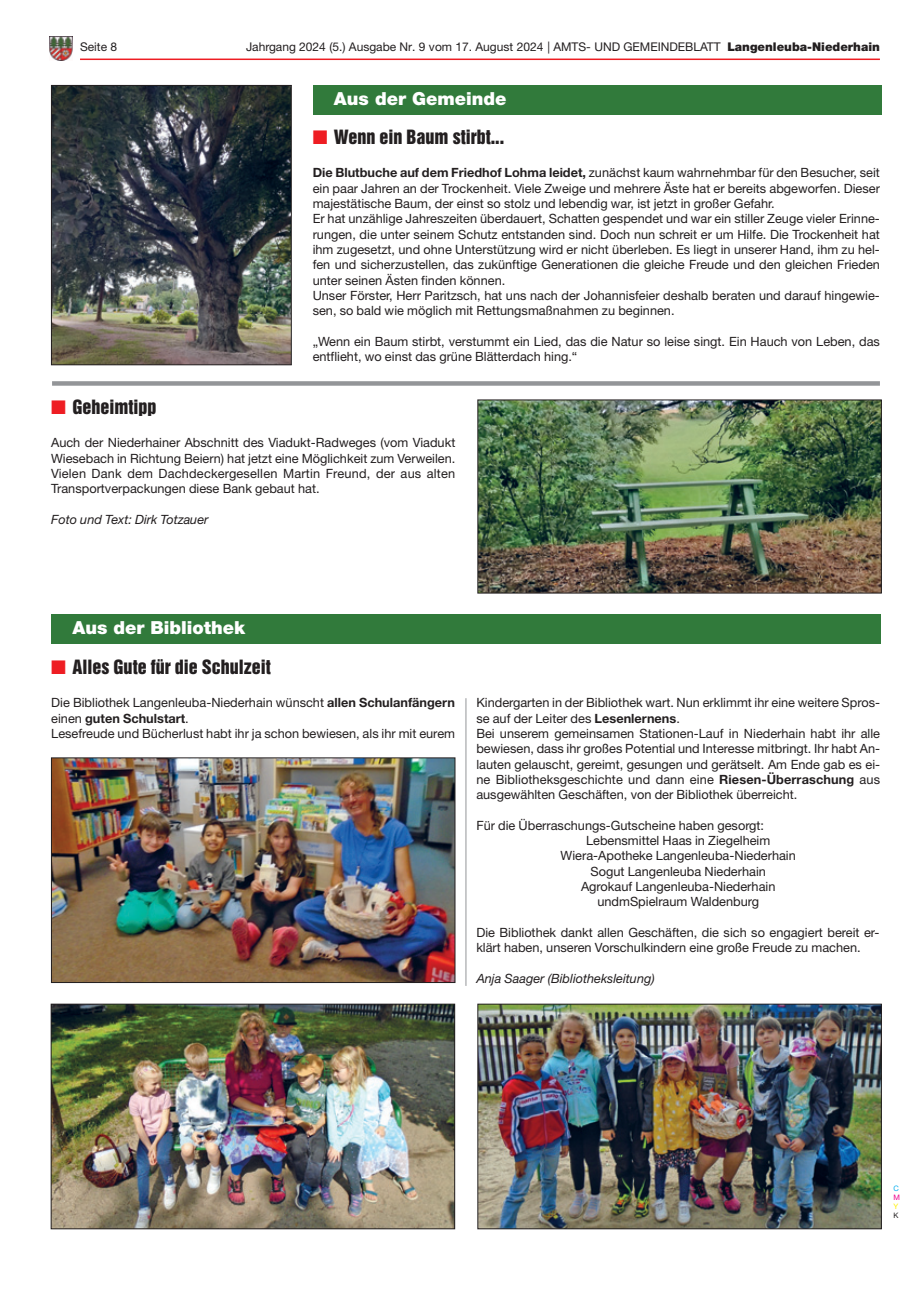
<style>
.page{position:relative;width:915px;height:1293px;background:#fff}
.page>*{position:absolute;margin:0;border:0;box-sizing:border-box;transform-origin:0 0}
.t1{font:18px "Helvetica Inserat";color:#231f20}
.t2{font:900 18px "Helvetica Neue";color:#fff}
.t3{font:12.75px/15.3px "Helvetica Neue";color:#231f20}
.t4{font:italic 12.75px "Helvetica Neue";color:#231f20}
.t5{font:12px "Helvetica Neue";color:#231f20}
.t6{font:7.5px "Helvetica Neue";color:#00aeef}
.t7{font:7.5px "Helvetica Neue";color:#ed028c}
.t8{font:7.5px "Helvetica Neue";color:#fff101}
.t9{font:7.5px "Helvetica Neue";color:#231f20}
.s1{font-weight:900}
.s2{color:#ee1d23}
.s3{font-weight:700}
</style>
<div class="page">
<img style="left:49px;top:37px;width:23px;height:23px">
<hr style="left:80px;top:59px;width:799px;height:1px;background:#ee1d23">
<div style="left:312px;top:85px;width:569px;height:30px;background:#317a3b"></div>
<img style="left:479px;top:1005px;width:400px;height:222px">
<div style="left:477px;top:1003px;width:404px;height:226px;border:1px solid #231f20"></div>
<img style="left:53px;top:1005px;width:400px;height:222px">
<div style="left:51px;top:1003px;width:404px;height:226px;border:1px solid #231f20"></div>
<div style="left:51px;top:614px;width:829px;height:30px;background:#317a3b"></div>
<hr style="left:465px;top:698px;width:1px;height:288px;background:#939598">
<img style="left:53px;top:87px;width:236px;height:276px">
<div style="left:51px;top:85px;width:240px;height:280px;border:1px solid #231f20"></div>
<img style="left:479px;top:401px;width:400px;height:190px">
<div style="left:477px;top:399px;width:404px;height:194px;border:1px solid #231f20"></div>
<div style="left:52px;top:381px;width:827px;height:5px;background:#939598"></div>
<img style="left:53px;top:759px;width:400px;height:222px">
<div style="left:51px;top:757px;width:404px;height:226px;border:1px solid #231f20"></div>
<p class="t5" style="left:80px;top:43px;width:39px">Seite 8</p>
<p class="t5" style="left:246px;top:43px;width:635px">Jahrgang 2024 (5.) Ausgabe Nr. 9 vom 17. August 2024 | AMTS- UND GEMEINDEBLATT <span class="s1">Langenleuba-Niederhain</span></p>
<h1 class="t2" style="left:334px;top:92px;width:174px">Aus der Gemeinde</h1>
<h1 class="t1" style="left:312px;top:130px;width:193px"><span class="s2">■</span> Wenn ein Baum stirbt...</h1>
<p class="t3" style="left:312px;top:167px;width:568px"><span class="s3">Die Blutbuche auf dem Friedhof Lohma leidet,</span> zunächst kaum wahrnehmbar für den Besucher, seit ein paar Jahren an der Trockenheit. Viele Zweige und mehrere Äste hat er bereits abgeworfen. Dieser majestätische Baum, der einst so stolz und lebendig war, ist jetzt in großer Gefahr.<br>Er hat unzählige Jahreszeiten überdauert, Schatten gespendet und war ein stiller Zeuge vieler Erinne&shy;rungen, die unter seinem Schutz entstanden sind. Doch nun schreit er um Hilfe. Die Trockenheit hat ihm zugesetzt, und ohne Unterstützung wird er nicht überleben. Es liegt in unserer Hand, ihm zu hel&shy;fen und sicherzustellen, das zukünftige Generationen die gleiche Freude und den gleichen Frieden unter seinen Ästen finden können.<br>Unser Förster, Herr Paritzsch, hat uns nach der Johannisfeier deshalb beraten und darauf hingewie&shy;sen, so bald wie möglich mit Rettungsmaßnahmen zu beginnen.</p>
<p class="t3" style="left:312px;top:335px;width:568px">„Wenn ein Baum stirbt, verstummt ein Lied, das die Natur so leise singt. Ein Hauch von Leben, das entflieht, wo einst das grüne Blätterdach hing.“</p>
<h1 class="t1" style="left:51px;top:400px;width:107px"><span class="s2">■</span> Geheimtipp</h1>
<p class="t3" style="left:51px;top:436px;width:405px;text-align:justify">Auch der Niederhainer Abschnitt des Viadukt-Radweges (vom Viadukt Wiesebach in Richtung Beiern) hat jetzt eine Möglichkeit zum Verweilen.<br>Vielen Dank dem Dachdeckergesellen Martin Freund, der aus alten Transportverpackungen diese Bank gebaut hat.</p>
<p class="t4" style="left:51px;top:515px;width:159px">Foto und Text: Dirk Totzauer</p>
<h1 class="t2" style="left:72px;top:621px;width:174px">Aus der Bibliothek</h1>
<h1 class="t1" style="left:51px;top:659px;width:221px"><span class="s2">■</span> Alles Gute für die Schulzeit</h1>
<p class="t3" style="left:51px;top:696px;width:405px">Die Bibliothek Langenleuba-Niederhain wünscht <span class="s3">allen Schulanfängern </span>einen <span class="s3">guten Schulstart</span>.<br>Lesefreude und Bücherlust habt ihr ja schon bewiesen, als ihr mit eurem</p>
<p class="t3" style="left:476px;top:696px;width:405px">Kindergarten in der Bibliothek wart. Nun erklimmt ihr eine weitere Spros&shy;se auf der Leiter des <span class="s3">Lesenlernens</span>.<br>Bei unserem gemeinsamen Stationen-Lauf in Niederhain habt ihr alle bewiesen, dass ihr großes Potential und Interesse mitbringt. Ihr habt An&shy;lauten gelauscht, gereimt, gesungen und gerätselt. Am Ende gab es ei&shy;ne Bibliotheksgeschichte und dann eine <span class="s3">Riesen-Überraschung</span> aus ausgewählten Geschäften, von der Bibliothek überreicht.</p>
<p class="t3" style="left:476px;top:819px;width:289px">Für die Überraschungs-Gutscheine haben gesorgt:</p>
<p class="t3" style="left:586px;top:834px;width:186px">Lebensmittel Haas in Ziegelheim</p>
<p class="t3" style="left:560px;top:849px;width:237px">Wiera-Apotheke Langenleuba-Niederhain</p>
<p class="t3" style="left:590px;top:865px;width:177px">Sogut Langenleuba Niederhain</p>
<p class="t3" style="left:581px;top:880px;width:196px">Agrokauf Langenleuba-Niederhain</p>
<p class="t3" style="left:597px;top:895px;width:163px">undmSpielraum Waldenburg</p>
<p class="t3" style="left:476px;top:926px;width:404px">Die Bibliothek dankt allen Geschäften, die sich so engagiert bereit er&shy;klärt haben, unseren Vorschulkindern eine große Freude zu machen.</p>
<p class="t4" style="left:476px;top:973px;width:180px">Anja Saager (Bibliotheksleitung)</p>
<p class="t6" style="left:893px;top:1185px;width:7px">C</p>
<p class="t7" style="left:893px;top:1194px;width:8px">M</p>
<p class="t8" style="left:893px;top:1203px;width:6px">Y</p>
<p class="t9" style="left:893px;top:1212px;width:7px">K</p>
</div>
